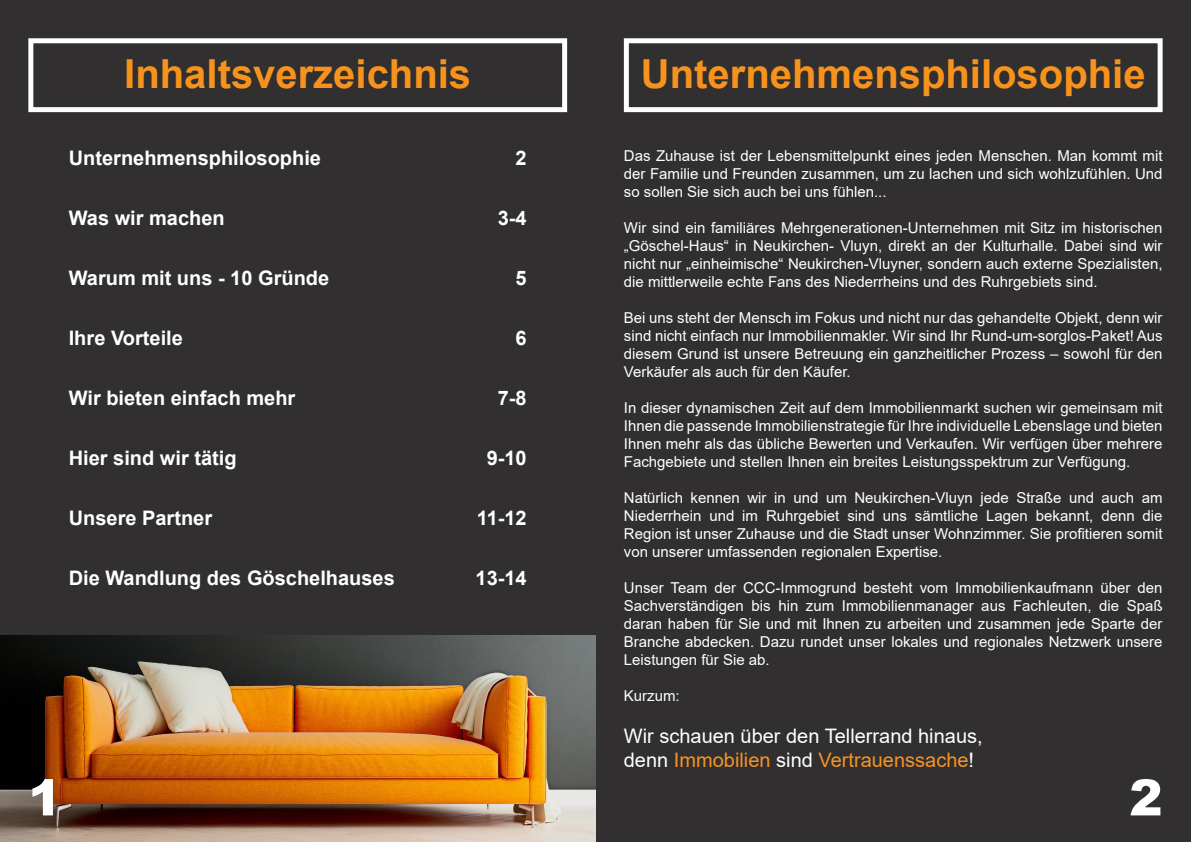
<style>
.page{position:relative;width:1191px;height:842px;background:#fff}
.page>*{position:absolute;margin:0;border:0;box-sizing:border-box;transform-origin:0 0}
.t1{font:900 50px "Arial";color:#fff}
.t2{font:700 40px "Arial";color:#f7931d}
.t3{font:700 20px "Arial";color:#fff}
.t4{font:20px "Arial";color:#fff}
.t5{font:20px "Arial";color:#f69323}
.t6{font:15px/18px "Arial";color:#fff;text-align:justify}
.s1{color:#fff}
</style>
<div class="page">
<div style="left:595px;top:0;width:596px;height:842px;background:#312f30"></div>
<div style="left:0;top:0;width:595px;height:842px;background:#312f30"></div>
<div style="left:28px;top:38px;width:539px;height:74px;border:5px solid #fff"></div>
<div style="left:624px;top:38px;width:538px;height:74px;border:5px solid #fff"></div>
<img style="left:0;top:635px;width:595px;height:207px">
<p class="t2" style="left:124px;top:46px;width:348px">Inhaltsverzeichnis</p>
<p class="t2" style="left:641px;top:46px;width:506px">Unternehmensphilosophie</p>
<p class="t3" style="left:69px;top:144px;width:254px">Unternehmensphilosophie</p>
<p class="t3" style="left:69px;top:204px;width:157px">Was wir machen</p>
<p class="t3" style="left:69px;top:264px;width:262px">Warum mit uns - 10 Gründe</p>
<p class="t3" style="left:69px;top:324px;width:116px">Ihre Vorteile</p>
<p class="t3" style="left:69px;top:384px;width:228px">Wir bieten einfach mehr</p>
<p class="t3" style="left:69px;top:444px;width:169px">Hier sind wir tätig</p>
<p class="t3" style="left:69px;top:504px;width:145px">Unsere Partner</p>
<p class="t3" style="left:69px;top:564px;width:328px">Die Wandlung des Göschelhauses</p>
<p class="t1" style="left:28px;top:761px;width:35px">1</p>
<p class="t3" style="left:515px;top:144px;width:13px">2</p>
<p class="t3" style="left:498px;top:204px;width:30px">3-4</p>
<p class="t3" style="left:515px;top:264px;width:13px">5</p>
<p class="t3" style="left:515px;top:324px;width:13px">6</p>
<p class="t3" style="left:498px;top:384px;width:30px">7-8</p>
<p class="t3" style="left:487px;top:444px;width:42px">9-10</p>
<p class="t3" style="left:476px;top:504px;width:52px">11-12</p>
<p class="t3" style="left:475px;top:564px;width:53px">13-14</p>
<p class="t6" style="left:624px;top:147px;width:540px">Das Zuhause ist der Lebensmittelpunkt eines jeden Menschen. Man kommt mit der Familie und Freunden zusammen, um zu lachen und sich wohlzufühlen. Und so sollen Sie sich auch bei uns fühlen...</p>
<p class="t6" style="left:624px;top:219px;width:540px">Wir sind ein familiäres Mehrgenerationen-Unternehmen mit Sitz im historischen „Göschel-Haus“ in Neukirchen- Vluyn, direkt an der Kulturhalle. Dabei sind wir nicht nur „einheimische“ Neukirchen-Vluyner, sondern auch externe Spezialisten, die mittlerweile echte Fans des Niederrheins und des Ruhrgebiets sind.</p>
<p class="t6" style="left:624px;top:309px;width:540px">Bei uns steht der Mensch im Fokus und nicht nur das gehandelte Objekt, denn wir sind nicht einfach nur Immobilienmakler. Wir sind Ihr Rund-um-sorglos-Paket! Aus diesem Grund ist unsere Betreuung ein ganzheitlicher Prozess – sowohl fü r den Verkäufer als auch fü r den Käufer.</p>
<p class="t6" style="left:624px;top:399px;width:540px">In dieser dynamischen Zeit auf dem Immobilienmarkt suchen wir gemeinsam mit Ihnen die passende Immobilienstrategie fü r Ihre individuelle Lebenslage und bieten Ihnen mehr als das ü bliche Bewerten und Verkaufen. Wir verfügen über mehrere Fachgebiete und stellen Ihnen ein breites Leistungsspektrum zur Verfügung.</p>
<p class="t6" style="left:624px;top:489px;width:540px">Natü rlich kennen wir in und um Neukirchen-Vluyn jede Straße und auch am Niederrhein und im Ruhrgebiet sind uns sämtliche Lagen bekannt, denn die Region ist unser Zuhause und die Stadt unser Wohnzimmer. Sie profitieren somit von unserer umfassenden regionalen Expertise.</p>
<p class="t6" style="left:624px;top:579px;width:540px">Unser Team der CCC-Immogrund besteht vom Immobilienkaufmann über den Sachverständigen bis hin zum Immobilienmanager aus Fachleuten, die Spaß daran haben fü r Sie und mit Ihnen zu arbeiten und zusammen jede Sparte der Branche abdecken. Dazu rundet unser lokales und regionales Netzwerk unsere Leistungen fü r Sie ab.</p>
<p class="t6" style="left:624px;top:687px;width:57px">Kurzum:</p>
<p class="t4" style="left:624px;top:723px;width:360px">Wir schauen ü ber den Tellerrand hinaus,</p>
<p class="t5" style="left:624px;top:747px;width:352px"><span class="s1">denn</span> Immobilien <span class="s1">sind</span> Vertrauenssache<span class="s1">!</span></p>
<p class="t1" style="left:1129px;top:761px;width:35px">2</p>
</div>
